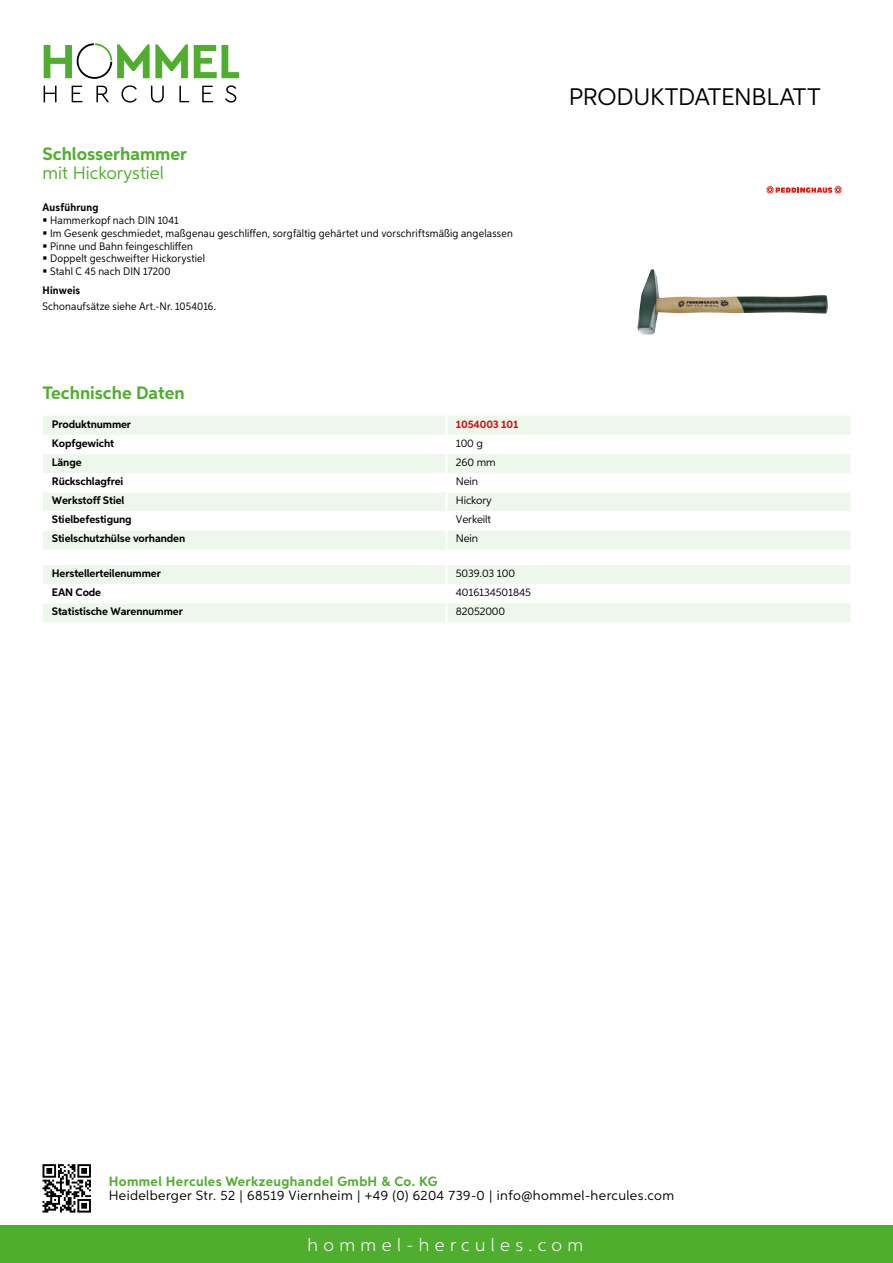
<style>
.page{position:relative;width:893px;height:1263px;background:#fff}
.page>*{position:absolute;margin:0;border:0;box-sizing:border-box;transform-origin:0 0}
.t1{font:24px "Aspira";letter-spacing:-.01em;color:#000}
.t2{font:700 18px "Aspira";color:#50ae2f}
.t3{font:300 18px "Aspira";letter-spacing:.3em;color:#fff}
.t4{font:18px "Aspira";color:#50ae2f}
.t5{font:13.5px "Aspira";letter-spacing:.03em;color:#000}
.t6{font:700 13.5px "Aspira";letter-spacing:.03em;color:#50ae2f}
.t7{font:10.95px/12.8px "Aspira Nar";letter-spacing:.015em;color:#000}
.t8{font:700 10.95px "Aspira";letter-spacing:-.01em;color:#000}
.t9{font:10.95px "Aspira";letter-spacing:-.01em;color:#000}
.t10{font:700 10.95px "Aspira Nar";letter-spacing:.02em;color:#000}
.t11{font:700 10.95px "Aspira";letter-spacing:-.01em;color:#cd1013}
</style>
<div class="page">
<div style="left:0;top:1226px;width:893px;height:37px;background:#50ae2f"></div>
<svg style="left:43px;top:1164px;width:48px;height:48px"></svg>
<svg style="left:194px;top:45px;width:45px;height:33px"></svg>
<svg style="left:44px;top:43px;width:144px;height:36px"></svg>
<svg style="left:44px;top:86px;width:13px;height:16px"></svg>
<svg style="left:72px;top:86px;width:10px;height:16px"></svg>
<svg style="left:96px;top:86px;width:13px;height:16px"></svg>
<svg style="left:121px;top:85px;width:16px;height:18px"></svg>
<svg style="left:151px;top:86px;width:13px;height:17px"></svg>
<svg style="left:179px;top:86px;width:10px;height:16px"></svg>
<svg style="left:202px;top:86px;width:11px;height:16px"></svg>
<svg style="left:225px;top:85px;width:11px;height:18px"></svg>
<div style="left:43px;top:416px;width:807px;height:134px;background:#eef7eb"></div>
<svg style="left:43px;top:435px;width:807px;height:95px"></svg>
<hr style="left:445px;top:416px;width:3px;height:19px;background:#fff">
<hr style="left:445px;top:435px;width:3px;height:19px;background:#fff">
<hr style="left:445px;top:454px;width:3px;height:19px;background:#fff">
<hr style="left:445px;top:473px;width:3px;height:19px;background:#fff">
<hr style="left:445px;top:492px;width:3px;height:19px;background:#fff">
<hr style="left:445px;top:511px;width:3px;height:19px;background:#fff">
<hr style="left:445px;top:530px;width:3px;height:20px;background:#fff">
<svg style="left:43px;top:565px;width:807px;height:57px"></svg>
<hr style="left:445px;top:603px;width:3px;height:19px;background:#fff">
<img style="left:637px;top:269px;width:191px;height:66px">
<svg style="left:766px;top:186px;width:76px;height:8px"></svg>
<h2 class="t2" style="left:43px;top:142px;width:146px">Schlosserhammer</h2>
<h2 class="t4" style="left:43px;top:162px;width:123px">mit Hickorystiel</h2>
<p class="t10" style="left:43px;top:201px;width:58px">Ausführung</p>
<p class="t7" style="left:50px;top:214px;width:464px">Hammerkopf nach DIN 1041<br>Im Gesenk geschmiedet, maßgenau geschliffen, sorgfältig gehärtet und vorschriftsmäßig angelassen Pinne und Bahn feingeschliffen<br>Doppelt geschweifter Hickorystiel<br>Stahl C 45 nach DIN 17200</p>
<p class="t10" style="left:43px;top:284px;width:39px">Hinweis</p>
<p class="t7" style="left:43px;top:299px;width:175px">Schonaufsätze siehe Art.-Nr. 1054016.</p>
<h2 class="t2" style="left:43px;top:381px;width:144px">Technische Daten</h2>
<p class="t8" style="left:52px;top:417px;width:81px">Produktnummer</p>
<p class="t11" style="left:456px;top:417px;width:64px">1054003 101</p>
<p class="t8" style="left:52px;top:436px;width:64px">Kopfgewicht</p>
<p class="t9" style="left:456px;top:436px;width:29px">100 g</p>
<p class="t8" style="left:52px;top:455px;width:31px">Länge</p>
<p class="t9" style="left:456px;top:455px;width:41px">260 mm</p>
<p class="t8" style="left:52px;top:474px;width:73px">Rückschlagfrei</p>
<p class="t9" style="left:456px;top:475px;width:24px">Nein</p>
<p class="t8" style="left:52px;top:494px;width:74px">Werkstoff Stiel</p>
<p class="t9" style="left:456px;top:494px;width:38px">Hickory</p>
<p class="t8" style="left:52px;top:513px;width:81px">Stielbefestigung</p>
<p class="t9" style="left:456px;top:513px;width:37px">Verkeilt</p>
<p class="t8" style="left:52px;top:532px;width:135px">Stielschutzhülse vorhanden</p>
<p class="t9" style="left:456px;top:532px;width:24px">Nein</p>
<p class="t8" style="left:52px;top:566px;width:111px">Herstellerteilenummer</p>
<p class="t9" style="left:456px;top:566px;width:61px">5039.03 100</p>
<p class="t8" style="left:52px;top:586px;width:51px">EAN Code</p>
<p class="t9" style="left:456px;top:586px;width:77px">4016134501845</p>
<p class="t8" style="left:52px;top:605px;width:132px">Statistische Warennummer</p>
<p class="t9" style="left:456px;top:605px;width:51px">82052000</p>
<h1 class="t1" style="left:569px;top:82px;width:253px">Produktdatenblatt</h1>
<p class="t6" style="left:109px;top:1172px;width:330px">Hommel Hercules Werkzeughandel GmbH &amp; Co. KG</p>
<p class="t5" style="left:109px;top:1187px;width:567px">Heidelberger Str. 52 | 68519 Viernheim | +49 (0) 6204 739-0 | info@hommel-hercules.com</p>
<h2 class="t3" style="left:307px;top:1234px;width:277px">hommel-hercules.com</h2>
</div>
